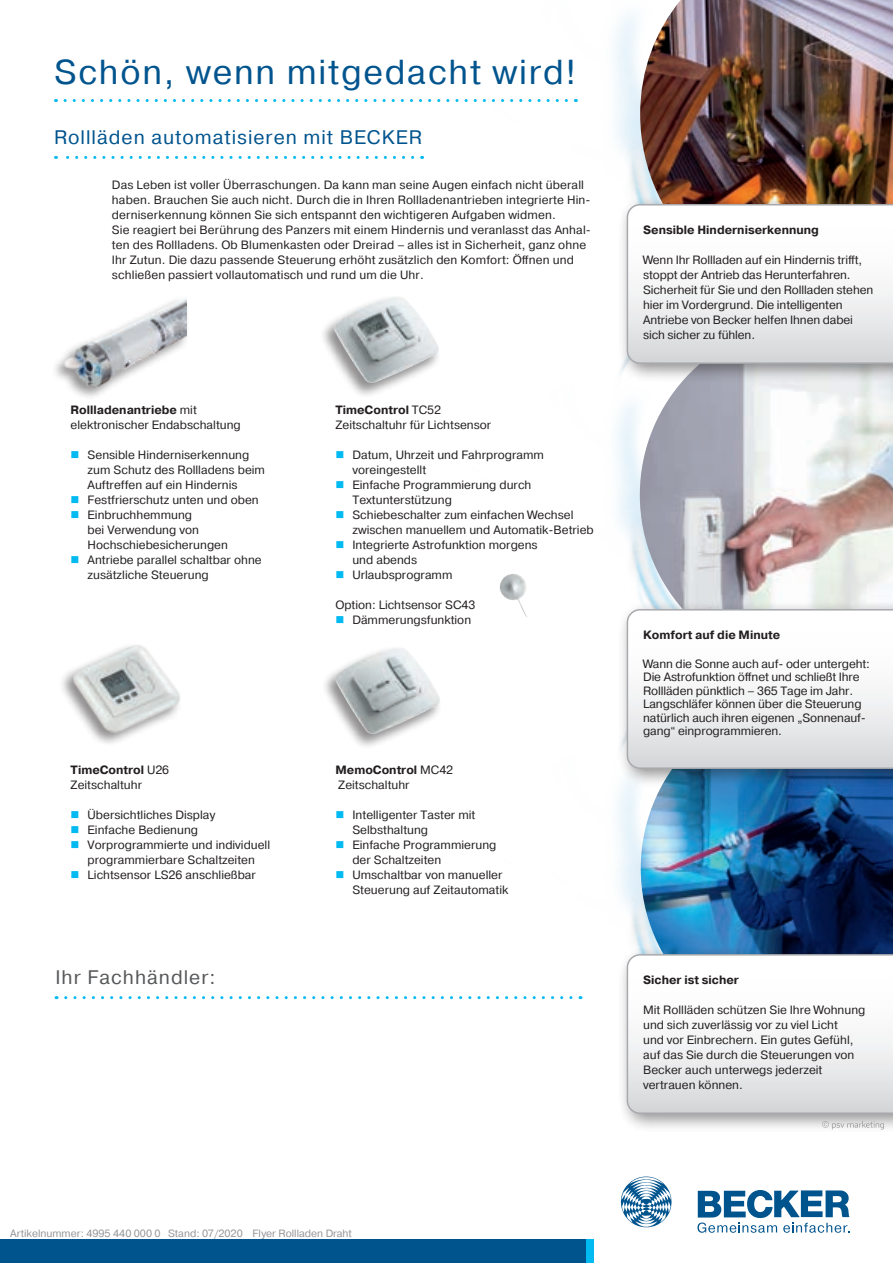
<style>
.page{position:relative;width:893px;height:1263px;background:#fff}
.page>*{position:absolute;margin:0;border:0;box-sizing:border-box;transform-origin:0 0}
.t1{font:34.5px "Pragmatica";letter-spacing:.05em;color:#00548e}
.t2{font:19.5px "Pragmatica";letter-spacing:.05em;color:#00548e}
.t3{font:19.5px "Pragmatica";letter-spacing:.05em;color:#57585a}
.t4{font:12px/15px "Pragmatica";color:#231f20}
.t5{font:700 12px "Pragmatica";color:#231f20}
.t6{font:10.5px "Pragmatica";color:#939598}
.s1{font-weight:700}
</style>
<div class="page">
<img style="left:618px;top:452px;width:22px;height:147px">
<img style="left:640px;top:452px;width:253px;height:147px">
<svg style="left:56px;top:156px;width:295px;height:3px"></svg>
<svg style="left:55px;top:99px;width:295px;height:3px"></svg>
<svg style="left:697px;top:1190px;width:153px;height:43px"></svg>
<svg style="left:621px;top:1179px;width:51px;height:49px"></svg>
<div style="left:581px;top:1239px;width:13px;height:24px;background:#00baf1"></div>
<div style="left:0;top:1239px;width:585px;height:24px;background:#00548e"></div>
<img style="left:355px;top:15px;width:538px;height:437px">
<img style="left:640px;top:0;width:253px;height:194px">
<img style="left:387px;top:788px;width:270px;height:391px">
<img style="left:641px;top:788px;width:252px;height:156px">
<div style="left:617px;top:944px;width:276px;height:189px;background:#231f20;opacity:.5"></div>
<svg style="left:627px;top:954px;width:266px;height:160px"></svg>
<div style="left:617px;top:194px;width:276px;height:189px;background:#231f20;opacity:.5"></div>
<svg style="left:627px;top:204px;width:266px;height:160px"></svg>
<div style="left:617px;top:599px;width:276px;height:189px;background:#231f20;opacity:.5"></div>
<svg style="left:627px;top:609px;width:266px;height:160px"></svg>
<svg style="left:56px;top:996px;width:515px;height:3px"></svg>
<svg style="left:822px;top:1121px;width:62px;height:8px"></svg>
<img style="left:499px;top:574px;width:28px;height:43px">
<div style="left:319px;top:293px;width:123px;height:105px;background:#231f20;opacity:.5"></div>
<img style="left:334px;top:296px;width:105px;height:87px">
<div style="left:320px;top:644px;width:122px;height:105px;background:#231f20;opacity:.5"></div>
<img style="left:335px;top:647px;width:105px;height:87px">
<img style="left:62px;top:645px;width:118px;height:99px">
<div style="left:50px;top:295px;width:140px;height:106px;background:#231f20;opacity:.5"></div>
<img style="left:54px;top:295px;width:132px;height:106px">
<h1 class="t1" style="left:54px;top:51px;width:524px">Schön, wenn mitgedacht wird!</h1>
<h2 class="t2" style="left:54px;top:125px;width:369px">Rollläden automatisieren mit BECKER</h2>
<p class="t4" style="left:112px;top:178px;width:481px">Das Leben ist voller Überraschungen. Da kann man seine Augen einfach nicht überall haben. Brauchen Sie auch nicht. Durch die in Ihren Rollladenantrieben integrierte Hin&shy;derniserkennung können Sie sich entspannt den wichtigeren Aufgaben widmen.<br>Sie reagiert bei Berührung des Panzers mit einem Hindernis und veranlasst das Anhal&shy;ten des Rollladens. Ob Blumenkasten oder Dreirad – alles ist in Sicherheit, ganz ohne Ihr Zutun. Die dazu passende Steuerung erhöht zusätzlich den Komfort: Öffnen und schließen passiert vollautomatisch und rund um die Uhr.</p>
<p class="t4" style="left:71px;top:403px;width:172px"><span class="s1">Rollladenantriebe</span> mit elektronischer Endabschaltung</p>
<p class="t4" style="left:88px;top:448px;width:179px">Sensible Hinderniserkennung zum Schutz des Rollladens beim<br>Auftreffen auf ein Hindernis<br>Festfrierschutz unten und oben<br>Einbruchhemmung<br>bei Verwendung von<br>Hochschiebesicherungen<br>Antriebe parallel schaltbar ohne zusätzliche Steuerung</p>
<p class="t4" style="left:71px;top:763px;width:100px"><span class="s1">TimeControl</span> U26<br>Zeitschaltuhr</p>
<p class="t4" style="left:88px;top:808px;width:184px">Übersichtliches Display<br>Einfache Bedienung<br>Vorprogrammierte und individuell programmierbare Schaltzeiten<br>Lichtsensor LS26 anschließbar</p>
<h2 class="t3" style="left:56px;top:965px;width:162px">Ihr Fachhändler:</h2>
<p class="t4" style="left:335px;top:403px;width:157px"><span class="s1">TimeControl</span> TC52<br>Zeitschaltuhr für Lichtsensor</p>
<p class="t4" style="left:352px;top:448px;width:243px">Datum, Uhrzeit und Fahrprogramm voreingestellt<br>Einfache Programmierung durch<br>Textunterstützung<br>Schiebeschalter zum einfachen Wechsel zwischen manuellem und Automatik-Betrieb<br>Integrierte Astrofunktion morgens<br>und abends<br>Urlaubsprogramm</p>
<p class="t4" style="left:352px;top:598px;width:125px;text-indent:-17px">Option: Lichtsensor SC43<br>Dämmerungsfunktion</p>
<p class="t4" style="left:335px;top:763px;width:119px"><span class="s1">MemoControl</span> MC42<br>Zeitschaltuhr</p>
<p class="t4" style="left:352px;top:808px;width:157px">Intelligenter Taster mit<br>Selbsthaltung<br>Einfache Programmierung der Schaltzeiten<br>Umschaltbar von manueller<br>Steuerung auf Zeitautomatik</p>
<p class="t5" style="left:643px;top:222px;width:177px">Sensible Hinderniserkennung</p>
<p class="t4" style="left:643px;top:253px;width:232px">Wenn Ihr Rollladen auf ein Hindernis trifft, stoppt der Antrieb das Herunterfahren.<br>Sicherheit für Sie und den Rollladen stehen hier im Vordergrund. Die intelligenten Antriebe von Becker helfen Ihnen dabei sich sicher zu fühlen.</p>
<p class="t5" style="left:643px;top:627px;width:139px">Komfort auf die Minute</p>
<p class="t4" style="left:643px;top:657px;width:228px;line-height:13.5px">Wann die Sonne auch auf- oder untergeht:<br>Die Astrofunktion öffnet und schließt Ihre Rollläden pünktlich – 365 Tage im Jahr.<br>Langschläfer können über die Steuerung natürlich auch ihren eigenen „Sonnenauf&shy;gang“ einprogrammieren.</p>
<p class="t5" style="left:643px;top:972px;width:97px">Sicher ist sicher</p>
<p class="t4" style="left:643px;top:1003px;width:224px">Mit Rollläden schützen Sie Ihre Wohnung und sich zuverlässig vor zu viel Licht<br>und vor Einbrechern. Ein gutes Gefühl, auf das Sie durch die Steuerungen von Becker auch unterwegs jederzeit vertrauen können.</p>
<p class="t6" style="left:10px;top:1227px;width:343px">Artikelnummer: 4995 440 000 0 Stand: 07/2020 Flyer Rollladen Draht</p>
</div>
